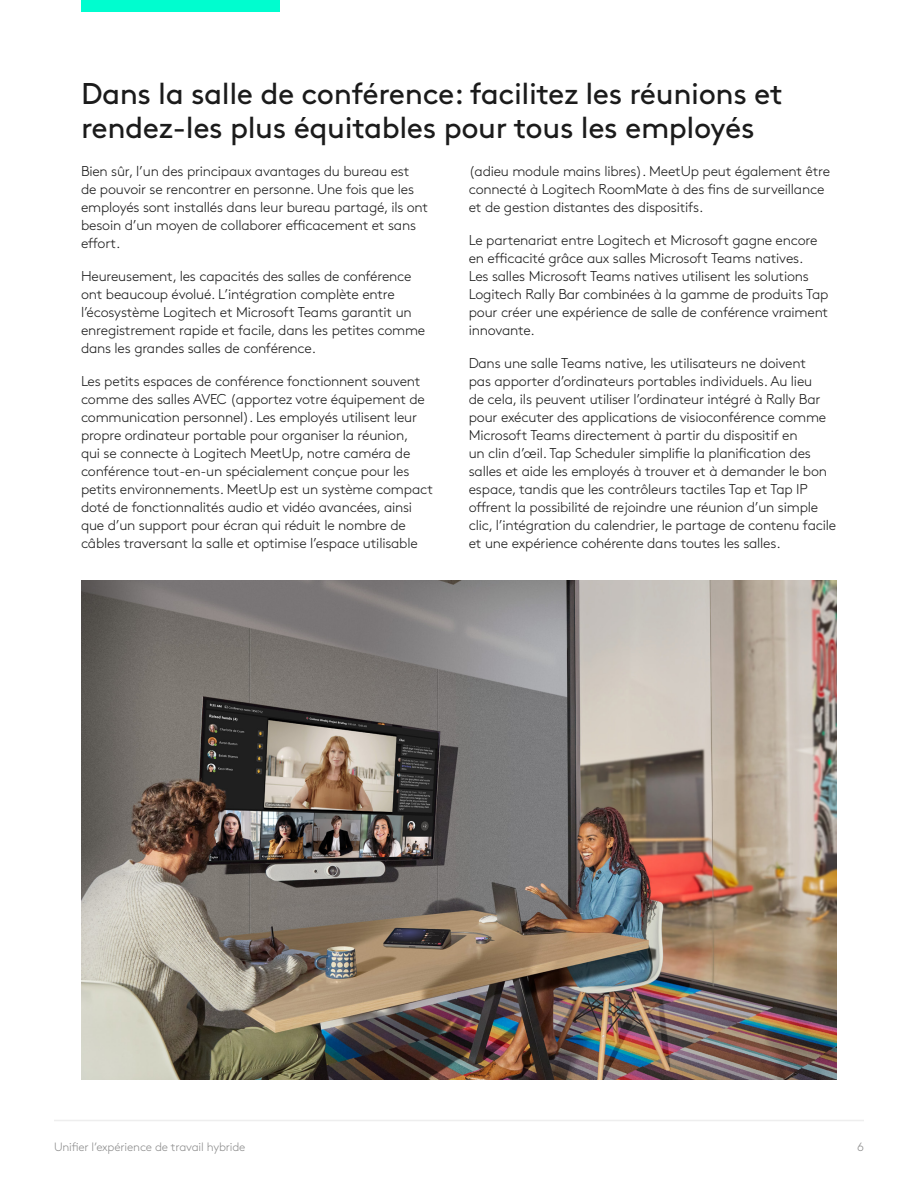
<style>
.page{position:relative;width:918px;height:1188px;background:#fff}
.page>*{position:absolute;margin:0;border:0;box-sizing:border-box;transform-origin:0 0}
.Body_copy_2{font:30px/34.5px "Brown Pro";letter-spacing:-.015em;color:#1b1b1b}
.Body_copy_2-2{font:300 14.25px/18px "Brown Pro";letter-spacing:-.015em;color:#1b1b1b}
.t1{font:300 12px "Brown Pro";letter-spacing:-.015em;color:#8d8d8d}
</style>
<div class="page">
<hr style="left:54px;top:1120px;width:810px;height:1px;background:#eee">
<div style="left:81px;top:0;width:199px;height:12px;background:#00fdcf"></div>
<img style="left:81px;top:580px;width:756px;height:500px">
<p class="Body_copy_2" style="left:81px;top:73px;width:703px">Dans la salle de conférence: facilitez les réunions et rendez-les plus équitables pour tous les employés</p>
<p class="Body_copy_2-2" style="left:81px;top:161px;width:349px">Bien sûr, l’un des principaux avantages du bureau est de pouvoir se rencontrer en personne. Une fois que les employés sont installés dans leur bureau partagé, ils ont besoin d’un moyen de collaborer efficacement et sans effort.</p>
<p class="Body_copy_2-2" style="left:81px;top:266px;width:346px">Heureusement, les capacités des salles de conférence ont beaucoup évolué. L’intégration complète entre l’écosystème Logitech et Microsoft Teams garantit un enregistrement rapide et facile, dans les petites comme dans les grandes salles de conférence.</p>
<p class="Body_copy_2-2" style="left:81px;top:371px;width:354px">Les petits espaces de conférence fonctionnent souvent comme des salles AVEC (apportez votre équipement de communication personnel). Les employés utilisent leur propre ordinateur portable pour organiser la réunion,<br>qui se connecte à Logitech MeetUp, notre caméra de conférence tout-en-un spécialement conçue pour les petits environnements. MeetUp est un système compact doté de fonctionnalités audio et vidéo avancées, ainsi que d’un support pour écran qui réduit le nombre de câbles traversant la salle et optimise l’espace utilisable</p>
<p class="Body_copy_2-2" style="left:469px;top:161px;width:363px">(adieu module mains libres). MeetUp peut également être connecté à Logitech RoomMate à des fins de surveillance et de gestion distantes des dispositifs.</p>
<p class="Body_copy_2-2" style="left:469px;top:230px;width:361px">Le partenariat entre Logitech et Microsoft gagne encore en efficacité grâce aux salles Microsoft Teams natives.<br>Les salles Microsoft Teams natives utilisent les solutions Logitech Rally Bar combinées à la gamme de produits Tap pour créer une expérience de salle de conférence vraiment innovante.</p>
<p class="Body_copy_2-2" style="left:469px;top:353px;width:369px">Dans une salle Teams native, les utilisateurs ne doivent<br>pas apporter d’ordinateurs portables individuels. Au lieu<br>de cela, ils peuvent utiliser l’ordinateur intégré à Rally Bar pour exécuter des applications de visioconférence comme Microsoft Teams directement à partir du dispositif en<br>un clin d’œil. Tap Scheduler simplifie la planification des salles et aide les employés à trouver et à demander le bon espace, tandis que les contrôleurs tactiles Tap et Tap IP offrent la possibilité de rejoindre une réunion d’un simple clic, l’intégration du calendrier, le partage de contenu facile et une expérience cohérente dans toutes les salles.</p>
<p class="t1" style="left:54px;top:1137px;width:193px">Unifier l’expérience de travail hybride</p>
<p class="t1" style="left:857px;top:1137px;width:8px">6</p>
</div>
